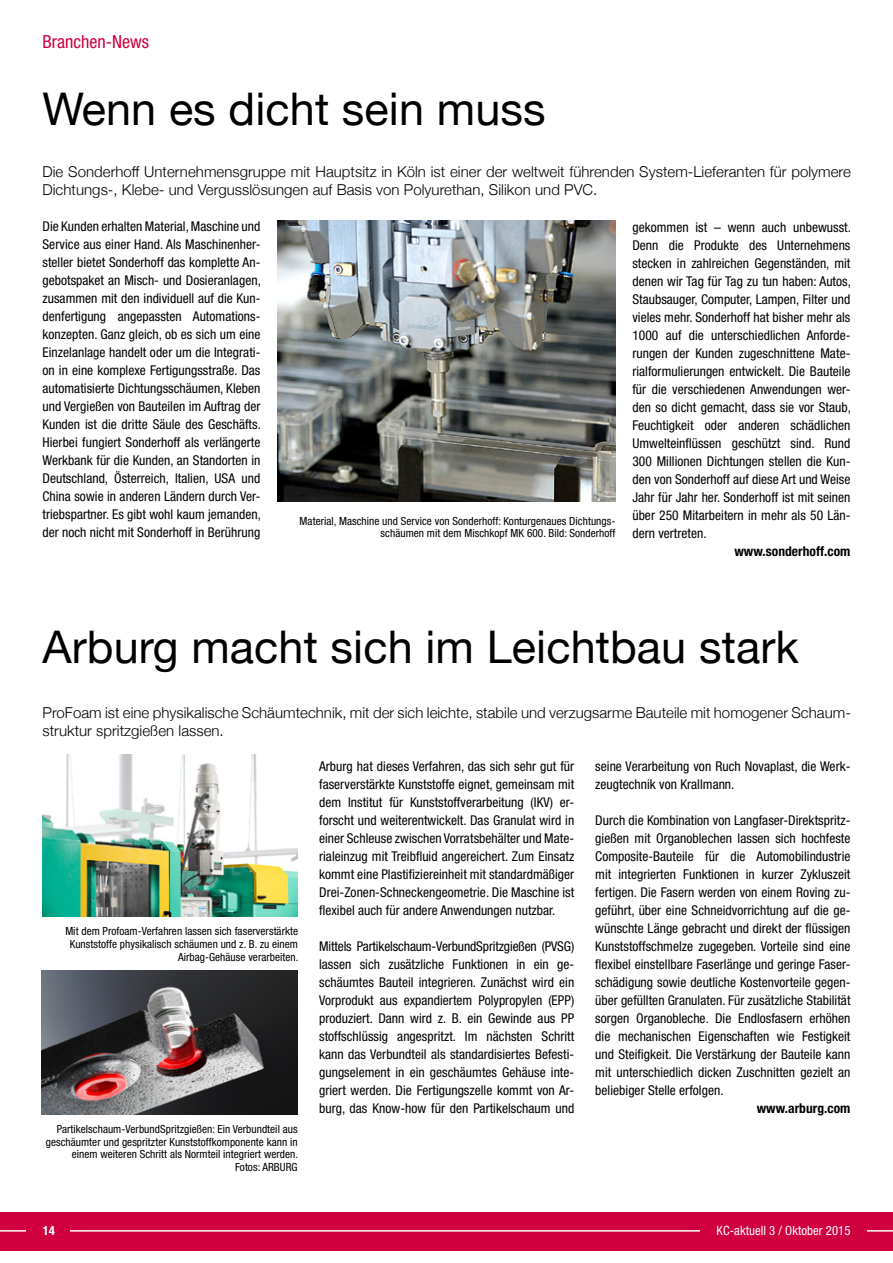
<style>
.page{position:relative;width:893px;height:1263px;background:#fff}
.page>*{position:absolute;margin:0;border:0;box-sizing:border-box;transform-origin:0 0}
.t1{font:45px "Helvetica Neue";letter-spacing:.005em;color:#000}
.t2{font:condensed 18px "Helvetica Neue";color:#d00040}
.t3{font:300 15px/18px "Helvetica Neue";letter-spacing:.005em;color:#000}
.t4{font:condensed 13.5px/18px "Helvetica Neue";letter-spacing:.005em;color:#000;text-align:justify}
.t5{font:700 condensed 13.5px "Helvetica Neue";letter-spacing:.005em;color:#000}
.t6{font:condensed 12.75px "Helvetica Neue";letter-spacing:.005em;color:#fff}
.t7{font:700 condensed 12.75px "Helvetica Neue";color:#fff}
.t8{font:condensed 11.25px/12.8px "Helvetica Neue";letter-spacing:.005em;color:#000;text-align:right}
</style>
<div class="page">
<div style="left:0;top:1212px;width:893px;height:38px;background:#d00040"></div>
<hr style="left:0;top:1230px;width:893px;height:1px;background:#fff">
<div style="left:26px;top:1224px;width:44px;height:12px;background:#d00040"></div>
<div style="left:700px;top:1225px;width:167px;height:11px;background:#d00040"></div>
<img style="left:43px;top:754px;width:255px;height:162px">
<img style="left:42px;top:970px;width:255px;height:144px">
<img style="left:277px;top:220px;width:338px;height:281px">
<p class="t2" style="left:43px;top:31px;width:108px">Branchen-News</p>
<p class="t1" style="left:43px;top:76px;width:505px">Wenn es dicht sein muss</p>
<p class="t3" style="left:43px;top:162px;width:810px">Die Sonderhoff Unternehmensgruppe mit Hauptsitz in Köln ist einer der weltweit führenden System-Lieferanten für polymere<br>Dichtungs-, Klebe- und Vergusslösungen auf Basis von Polyurethan, Silikon und PVC.</p>
<p class="t4" style="left:43px;top:217px;width:220px">Die Kunden erhalten Material, Maschine und Service aus einer Hand. Als Maschinenher&shy;steller bietet Sonderhoff das komplette An&shy;gebotspaket an Misch- und Dosieranlagen, zusammen mit den individuell auf die Kun&shy;denfertigung angepassten Automations&shy;konzepten. Ganz gleich, ob es sich um eine Einzelanlage handelt oder um die Integrati&shy;on in eine komplexe Fertigungsstraße. Das automatisierte Dichtungsschäumen, Kleben und Vergießen von Bauteilen im Auftrag der Kunden ist die dritte Säule des Geschäfts.<br>Hierbei fungiert Sonderhoff als verlängerte Werkbank für die Kunden, an Standorten in Deutschland, Österreich, Italien, USA und China sowie in anderen Ländern durch Ver&shy;triebspartner. Es gibt wohl kaum jemanden, der noch nicht mit Sonderhoff in Berührung</p>
<p class="t8" style="left:300px;top:514px;width:317px">Material, Maschine und Service von Sonderhoff: Konturgenaues Dichtungs&shy;schäumen mit dem Mischkopf MK 600. Bild: Sonderhoff</p>
<p class="t4" style="left:632px;top:218px;width:220px">gekommen ist – wenn auch unbewusst.<br>Denn die Produkte des Unternehmens stecken in zahlreichen Gegenständen, mit denen wir Tag für Tag zu tun haben: Autos, Staubsauger, Computer, Lampen, Filter und vieles mehr. Sonderhoff hat bisher mehr als 1000 auf die unterschiedlichen Anforde&shy;rungen der Kunden zugeschnittene Mate&shy;rialformulierungen entwickelt. Die Bauteile für die verschiedenen Anwendungen wer&shy;den so dicht gemacht, dass sie vor Staub, Feuchtigkeit oder anderen schädlichen Umwelteinflüssen geschützt sind. Rund 300 Millionen Dichtungen stellen die Kun&shy;den von Sonderhoff auf diese Art und Weise Jahr für Jahr her. Sonderhoff ist mit seinen über 250 Mitarbeitern in mehr als 50 Län&shy;dern vertreten.</p>
<p class="t5" style="left:734px;top:543px;width:118px">www.sonderhoff.com</p>
<p class="t1" style="left:43px;top:614px;width:758px">Arburg macht sich im Leichtbau stark</p>
<p class="t3" style="left:43px;top:703px;width:810px">ProFoam ist eine physikalische Schäumtechnik, mit der sich leichte, stabile und verzugsarme Bauteile mit homogener Schaum&shy;struktur spritzgießen lassen.</p>
<p class="t4" style="left:595px;top:757px;width:257px">seine Verarbeitung von Ruch Novaplast, die Werk&shy;zeugtechnik von Krallmann.</p>
<p class="t4" style="left:595px;top:811px;width:257px">Durch die Kombination von Langfaser-Direktspritz&shy;gießen mit Organoblechen lassen sich hochfeste Composite-Bauteile für die Automobilindustrie mit integrierten Funktionen in kurzer Zykluszeit fertigen. Die Fasern werden von einem Roving zu&shy;geführt, über eine Schneidvorrichtung auf die ge&shy;wünschte Länge gebracht und direkt der flüssigen Kunststoffschmelze zugegeben. Vorteile sind eine flexibel einstellbare Faserlänge und geringe Faser&shy;schädigung sowie deutliche Kostenvorteile gegen&shy;über gefüllten Granulaten. Für zusätzliche Stabilität sorgen Organobleche. Die Endlosfasern erhöhen die mechanischen Eigenschaften wie Festigkeit und Steifigkeit. Die Verstärkung der Bauteile kann mit unterschiedlich dicken Zuschnitten gezielt an beliebiger Stelle erfolgen.</p>
<p class="t5" style="left:757px;top:1100px;width:95px">www.arburg.com</p>
<p class="t4" style="left:319px;top:757px;width:257px">Arburg hat dieses Verfahren, das sich sehr gut für faserverstärkte Kunststoffe eignet, gemeinsam mit dem Institut für Kunststoffverarbeitung (IKV) er&shy;forscht und weiterentwickelt. Das Granulat wird in einer Schleuse zwischen Vorratsbehälter und Mate&shy;rialeinzug mit Treibfluid angereichert. Zum Einsatz kommt eine Plastifiziereinheit mit standardmäßiger Drei-Zonen-Schneckengeometrie. Die Maschine ist flexibel auch für andere Anwendungen nutzbar.</p>
<p class="t4" style="left:319px;top:937px;width:257px">Mittels Partikelschaum-VerbundSpritzgießen (PVSG) lassen sich zusätzliche Funktionen in ein ge&shy;schäumtes Bauteil integrieren. Zunächst wird ein Vorprodukt aus expandiertem Polypropylen (EPP) produziert. Dann wird z. B. ein Gewinde aus PP stoffschlüssig angespritzt. Im nächsten Schritt kann das Verbundteil als standardisiertes Befesti&shy;gungselement in ein geschäumtes Gehäuse inte&shy;griert werden. Die Fertigungszelle kommt von Ar&shy;burg, das Know-how für den Partikelschaum und</p>
<p class="t8" style="left:65px;top:925px;width:235px">Mit dem Profoam-Verfahren lassen sich faserverstärkte<br>Kunststoffe physikalisch schäumen und z. B. zu einem<br>Airbag-Gehäuse verarbeiten.</p>
<p class="t8" style="left:46px;top:1122px;width:254px">Partikelschaum-VerbundSpritzgießen: Ein Verbundteil aus geschäumter und gespritzter Kunststoffkomponente kann in einem weiteren Schritt als Normteil integriert werden.</p>
<p class="t8" style="left:235px;top:1160px;width:64px">Fotos: ARBURG</p>
<p class="t7" style="left:43px;top:1222px;width:14px">14</p>
<p class="t6" style="left:717px;top:1223px;width:135px">KC-aktuell 3 / Oktober 2015</p>
</div>
